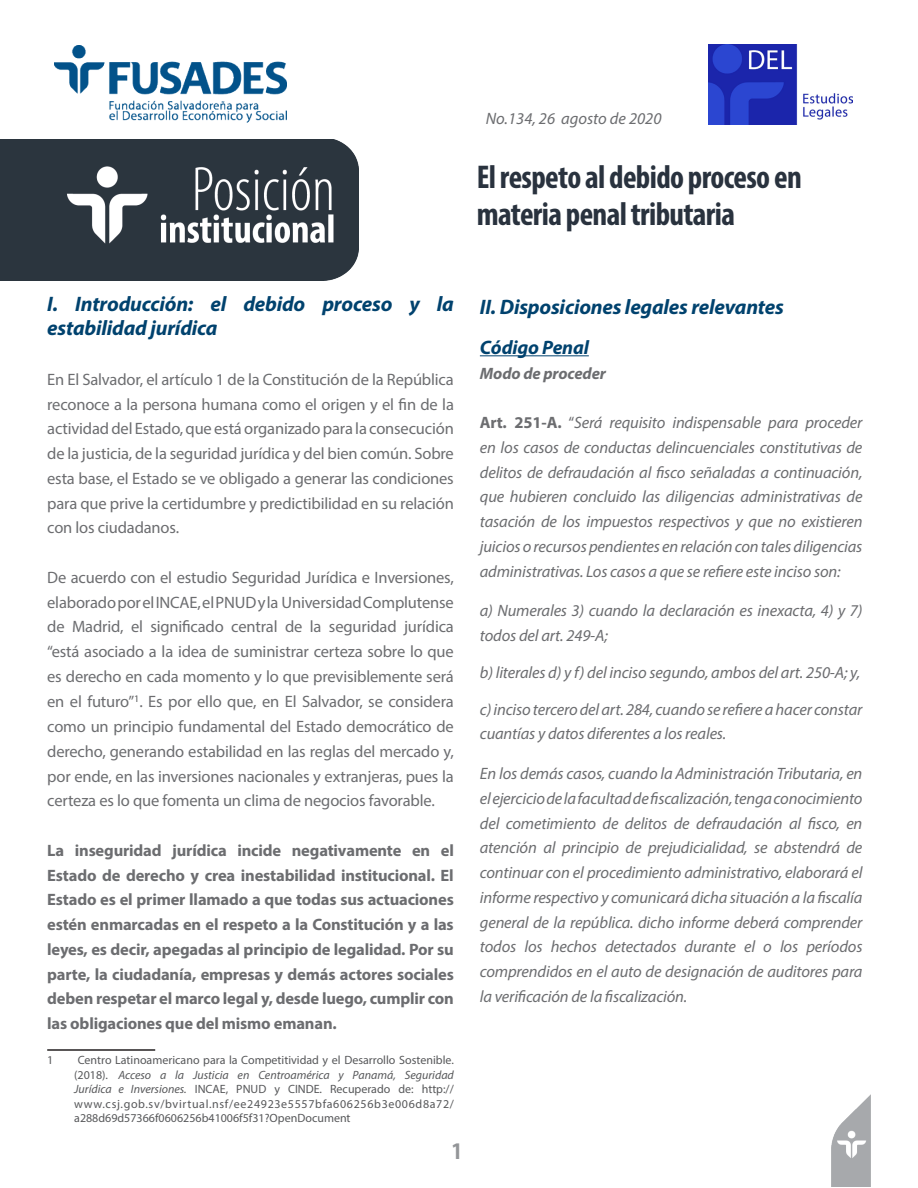
<style>
.page{position:relative;width:918px;height:1188px;background:#fff}
.page>*{position:absolute;margin:0;border:0;box-sizing:border-box;transform-origin:0 0}
.Subtítulo{font:700 condensed 33px/37.5px "Myriad Pro";letter-spacing:-.02em;color:#29323e}
.t1{font:700 condensed 24px "Myriad Pro";color:#939598}
.t2{font:italic 700 21px/24px "Myriad Pro";letter-spacing:-.01em;color:#00426e}
.t3{font:italic 700 19.5px "Myriad Pro";letter-spacing:-.01em;color:#00426e}
.t4{font:italic 16.5px/24.8px "Myriad Pro";letter-spacing:-.01em;color:#6c6d70;text-align:justify}
.t5{font:16.5px/24.9px "Myriad Pro";letter-spacing:-.01em;color:#6c6d70;text-align:justify}
.t6{font:700 16.5px/24.8px "Myriad Pro";letter-spacing:-.01em;color:#6c6d70;text-align:justify}
.t7{font:italic 700 16.5px "Myriad Pro";letter-spacing:-.01em;color:#6c6d70}
.footnote{font:12px/14.4px "Myriad Pro";color:#57585a;text-align:justify}
.s1{font-style:italic}
.s2{font-weight:700;font-style:normal}
.s3{font-style:normal}
</style>
<div class="page">
<img style="left:0;top:139px;width:358px;height:141px">
<img style="left:54px;top:46px;width:232px;height:77px">
<hr style="left:47px;top:1049px;width:108px;height:2px;background:#231f20">
<hr style="left:480px;top:355px;width:109px;height:1px;background:#00426e">
<img style="left:708px;top:44px;width:144px;height:80px">
<img style="left:832px;top:1094px;width:39px;height:92px">
<p class="t4" style="left:486px;top:106px;width:177px">No.134, 26 agosto de 2020</p>
<p class="Subtítulo" style="left:477px;top:157px;width:326px">El respeto al debido proceso en materia penal tributaria</p>
<p class="t2" style="left:47px;top:292px;width:408px">I. Introducción: el debido proceso y la estabilidad jurídica</p>
<p class="t5" style="left:47px;top:367px;width:408px">En El Salvador, el artículo 1 de la Constitución de la República reconoce a la persona humana como el origen y el fin de la actividad del Estado, que está organizado para la consecución de la justicia, de la seguridad jurídica y del bien común. Sobre esta base, el Estado se ve obligado a generar las condiciones para que prive la certidumbre y predictibilidad en su relación con los ciudadanos.</p>
<p class="t5" style="left:47px;top:565px;width:408px">De acuerdo con el estudio Seguridad Jurídica e Inversiones, elaborado por el INCAE, el PNUD y la Universidad Complutense de Madrid, el significado central de la seguridad jurídica “está asociado a la idea de suministrar certeza sobre lo que es derecho en cada momento y lo que previsiblemente será en el futuro”<sup>1</sup>. Es por ello que, en El Salvador, se considera como un principio fundamental del Estado democrático de derecho, generando estabilidad en las reglas del mercado y, por ende, en las inversiones nacionales y extranjeras, pues la certeza es lo que fomenta un clima de negocios favorable.</p>
<p class="t6" style="left:47px;top:837px;width:408px">La inseguridad jurídica incide negativamente en el Estado de derecho y crea inestabilidad institucional. El Estado es el primer llamado a que todas sus actuaciones estén enmarcadas en el respeto a la Constitución y a las leyes, es decir, apegadas al principio de legalidad. Por su parte, la ciudadanía, empresas y demás actores sociales deben respetar el marco legal y, desde luego, cumplir con las obligaciones que del mismo emanan.</p>
<p class="footnote" style="left:47px;top:1053px;width:8px">1</p>
<p class="footnote" style="left:74px;top:1053px;width:381px;text-indent:4px">Centro Latinoamericano para la Competitividad y el Desarrollo Sostenible. (2018). <span class="s1">Acceso a la Justicia en Centroamérica y Panamá, Seguridad Jurídica e Inversiones.</span> INCAE, PNUD y CINDE. Recuperado de: http:// www.csj.gob.sv/bvirtual.nsf/ee24923e5557bfa606256b3e006d8a72/ a288d69d57366f0606256b41006f5f31?OpenDocument</p>
<p class="t1" style="left:452px;top:1137px;width:12px">1</p>
<p class="t2" style="left:480px;top:294px;width:306px">II. Disposiciones legales relevantes</p>
<p class="t3" style="left:480px;top:335px;width:110px">Código Penal</p>
<p class="t7" style="left:480px;top:362px;width:128px">Modo de proceder</p>
<p class="t4" style="left:480px;top:410px;width:384px"><span class="s2">Art. 251-A.</span> <span class="s3">“</span>Será requisito indispensable para proceder en los casos de conductas delincuenciales constitutivas de delitos de defraudación al fisco señaladas a continuación, que hubieren concluido las diligencias administrativas de tasación de los impuestos respectivos y que no existieren juicios o recursos pendientes en relación con tales diligencias administrativas. Los casos a que se refiere este inciso son:</p>
<p class="t4" style="left:480px;top:598px;width:384px">a) Numerales 3) cuando la declaración es inexacta, 4) y 7) todos del art. 249-A;</p>
<p class="t4" style="left:480px;top:660px;width:382px">b) literales d) y f) del inciso segundo, ambos del art. 250-A; y,</p>
<p class="t4" style="left:480px;top:696px;width:384px">c) inciso tercero del art. 284, cuando se refiere a hacer constar cuantías y datos diferentes a los reales.</p>
<p class="t4" style="left:480px;top:761px;width:384px">En los demás casos, cuando la Administración Tributaria, en el ejercicio de la facultad de fiscalización, tenga conocimiento del cometimiento de delitos de defraudación al fisco, en atención al principio de prejudicialidad, se abstendrá de continuar con el procedimiento administrativo, elaborará el informe respectivo y comunicará dicha situación a la fiscalía general de la república. dicho informe deberá comprender todos los hechos detectados durante el o los períodos comprendidos en el auto de designación de auditores para la verificación de la fiscalización.</p>
</div>
